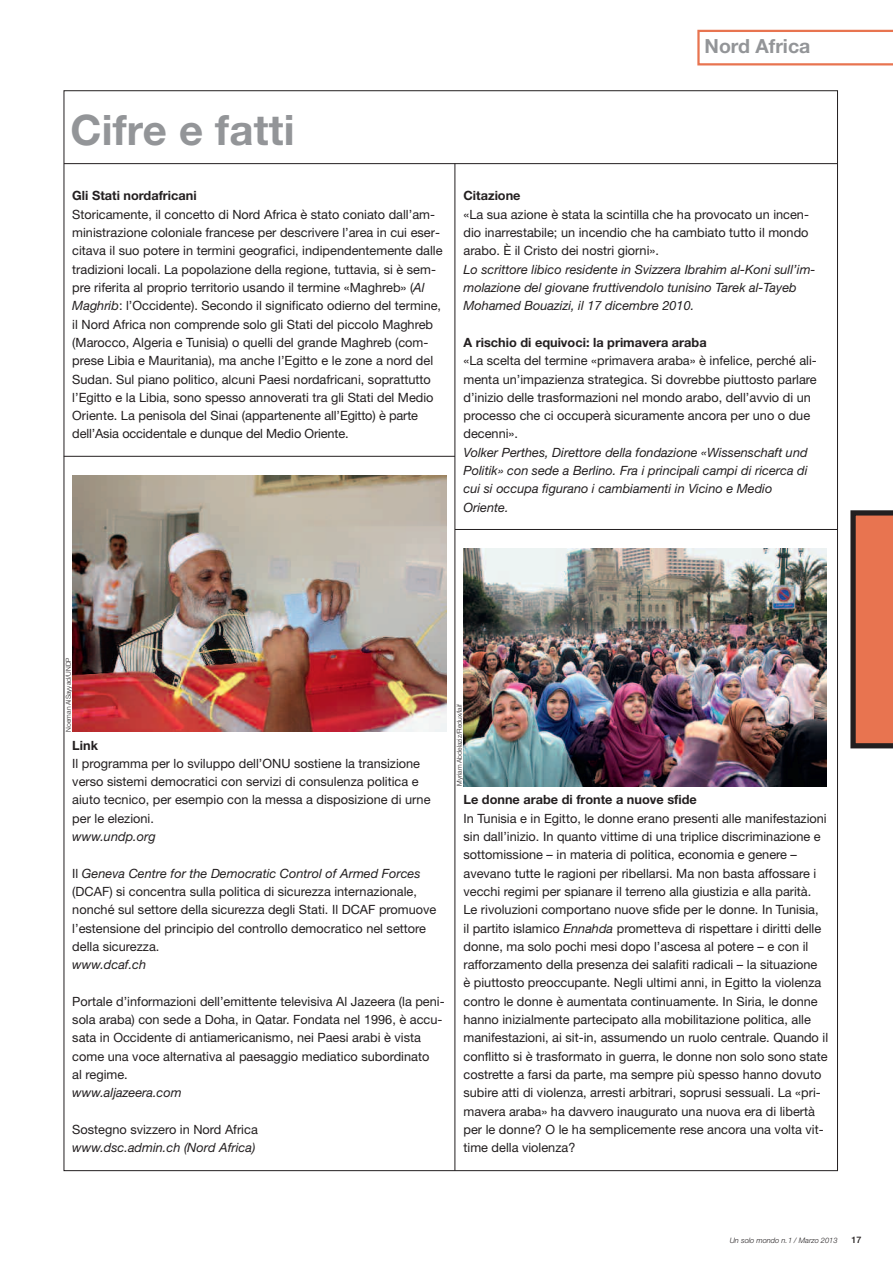
<style>
.page{position:relative;width:893px;height:1263px;background:#fff}
.page>*{position:absolute;margin:0;border:0;box-sizing:border-box;transform-origin:0 0}
.t1{font:700 42px "Helvetica Neue";letter-spacing:.005em;color:#939598}
.t2{font:700 19.5px "Helvetica Neue";color:#939598}
.t3{font:12.75px/18.3px "Helvetica Neue";color:#231f20}
.t4{font:italic 12.75px/18.3px "Helvetica Neue";color:#231f20}
.t5{font:700 12.75px "Helvetica Neue";color:#231f20}
.t6{font:500 9px "Helvetica Neue";color:#231f20}
.t7{font:italic 300 7.5px "Helvetica Neue";color:#231f20}
.t8{font:300 6.75px "Helvetica Neue";color:#231f20}
.s1{font-style:italic}
</style>
<div class="page">
<svg style="left:850px;top:510px;width:43px;height:238px;background:#c8684a"></svg>
<svg style="left:697px;top:30px;width:196px;height:35px"></svg>
<img style="left:463px;top:548px;width:363px;height:238px">
<img style="left:72px;top:475px;width:374px;height:256px">
<hr style="left:64px;top:163px;width:773px;height:1px;background:#231f20">
<hr style="left:455px;top:163px;width:1px;height:1008px;background:#231f20">
<hr style="left:64px;top:456px;width:391px;height:1px;background:#231f20">
<hr style="left:455px;top:529px;width:382px;height:1px;background:#231f20">
<h2 class="t2" style="left:705px;top:40px;width:107px">Nord Africa</h2>
<h1 class="t1" style="left:70px;top:115px;width:226px">Cifre e fatti</h1>
<p class="t5" style="left:72px;top:191px;width:126px">Gli Stati nordafricani</p>
<p class="t3" style="left:72px;top:206px;width:372px">Storicamente, il concetto di Nord Africa è stato coniato dall’am&shy;ministrazione coloniale francese per descrivere l’area in cui eser&shy;citava il suo potere in termini geografici, indipendentemente dalle tradizioni locali. La popolazione della regione, tuttavia, si è sem&shy;pre riferita al proprio territorio usando il termine «Maghreb» (<span class="s1">Al Maghrib</span>: l’Occidente). Secondo il significato odierno del termine, il Nord Africa non comprende solo gli Stati del piccolo Maghreb (Marocco, Algeria e Tunisia) o quelli del grande Maghreb (com&shy;prese Libia e Mauritania), ma anche l’Egitto e le zone a nord del Sudan. Sul piano politico, alcuni Paesi nordafricani, soprattutto l’Egitto e la Libia, sono spesso annoverati tra gli Stati del Medio Oriente. La penisola del Sinai (appartenente all’Egitto) è parte dell’Asia occidentale e dunque del Medio Oriente.</p>
<p class="t5" style="left:463px;top:191px;width:59px">Citazione</p>
<p class="t3" style="left:463px;top:206px;width:347px;text-align:justify">«La sua azione è stata la scintilla che ha provocato un incen&shy;dio inarrestabile; un incendio che ha cambiato tutto il mondo arabo. È il Cristo dei nostri giorni».</p>
<p class="t4" style="left:463px;top:261px;width:353px">Lo scrittore libico residente in Svizzera Ibrahim al-Koni sull’im&shy;molazione del giovane fruttivendolo tunisino Tarek al-Tayeb<br>Mohamed Bouazizi, il 17 dicembre 2010.</p>
<p class="t5" style="left:463px;top:338px;width:245px">A rischio di equivoci: la primavera araba</p>
<p class="t3" style="left:463px;top:353px;width:355px">«La scelta del termine «primavera araba» è infelice, perché ali&shy;menta un’impazienza strategica. Si dovrebbe piuttosto parlare d’inizio delle trasformazioni nel mondo arabo, dell’avvio di un processo che ci occuperà sicuramente ancora per uno o due decenni».</p>
<p class="t4" style="left:463px;top:444px;width:346px">Volker Perthes, Direttore della fondazione «Wissenschaft und Politik» con sede a Berlino. Fra i principali campi di ricerca di cui si occupa figurano i cambiamenti in Vicino e Medio Oriente.</p>
<p class="t8" style="left:66px;top:732px;width:76px;rotate:-90deg">Noeman AlSayyad/UNDP</p>
<p class="t5" style="left:72px;top:740px;width:27px">Link</p>
<p class="t3" style="left:72px;top:755px;width:360px">Il programma per lo sviluppo dell’ONU sostiene la transizione verso sistemi democratici con servizi di consulenza politica e aiuto tecnico, per esempio con la messa a disposizione di urne per le elezioni.</p>
<p class="t4" style="left:72px;top:829px;width:85px">www.undp.org</p>
<p class="t3" style="left:72px;top:865px;width:366px">Il <span class="s1">Geneva Centre for the Democratic Control of Armed Forces </span>(DCAF) si concentra sulla politica di sicurezza internazionale, nonché sul settore della sicurezza degli Stati. Il DCAF promuove l’estensione del principio del controllo democratico nel settore della sicurezza.</p>
<p class="t4" style="left:72px;top:957px;width:75px">www.dcaf.ch</p>
<p class="t3" style="left:72px;top:993px;width:374px">Portale d’informazioni dell’emittente televisiva Al Jazeera (la peni&shy;sola araba) con sede a Doha, in Qatar. Fondata nel 1996, è accu&shy;sata in Occidente di antiamericanismo, nei Paesi arabi è vista come una voce alternativa al paesaggio mediatico subordinato<br>al regime.</p>
<p class="t4" style="left:72px;top:1085px;width:111px">www.aljazeera.com</p>
<p class="t3" style="left:72px;top:1121px;width:187px">Sostegno svizzero in Nord Africa</p>
<p class="t4" style="left:72px;top:1140px;width:185px">www.dsc.admin.ch (Nord Africa)</p>
<p class="t8" style="left:457px;top:786px;width:83px;rotate:-90deg">Myriam Abdelaziz/Redux/laif</p>
<p class="t5" style="left:463px;top:795px;width:235px">Le donne arabe di fronte a nuove sfide</p>
<p class="t3" style="left:463px;top:810px;width:366px">In Tunisia e in Egitto, le donne erano presenti alle manifestazioni sin dall’inizio. In quanto vittime di una triplice discriminazione e sottomissione – in materia di politica, economia e genere – avevano tutte le ragioni per ribellarsi. Ma non basta affossare i vecchi regimi per spianare il terreno alla giustizia e alla parità.<br>Le rivoluzioni comportano nuove sfide per le donne. In Tunisia,<br>il partito islamico <span class="s1">Ennahda</span> prometteva di rispettare i diritti delle donne, ma solo pochi mesi dopo l’ascesa al potere – e con il rafforzamento della presenza dei salafiti radicali – la situazione<br>è piuttosto preoccupante. Negli ultimi anni, in Egitto la violenza contro le donne è aumentata continuamente. In Siria, le donne hanno inizialmente partecipato alla mobilitazione politica, alle manifestazioni, ai sit-in, assumendo un ruolo centrale. Quando il conflitto si è trasformato in guerra, le donne non solo sono state costrette a farsi da parte, ma sempre più spesso hanno dovuto subire atti di violenza, arresti arbitrari, soprusi sessuali. La «pri&shy;mavera araba» ha davvero inaugurato una nuova era di libertà per le donne? O le ha semplicemente rese ancora una volta vit&shy;time della violenza?</p>
<p class="t7" style="left:730px;top:1238px;width:109px">Un solo mondo n.1 / Marzo 2013</p>
<p class="t6" style="left:852px;top:1237px;width:12px">17</p>
</div>
